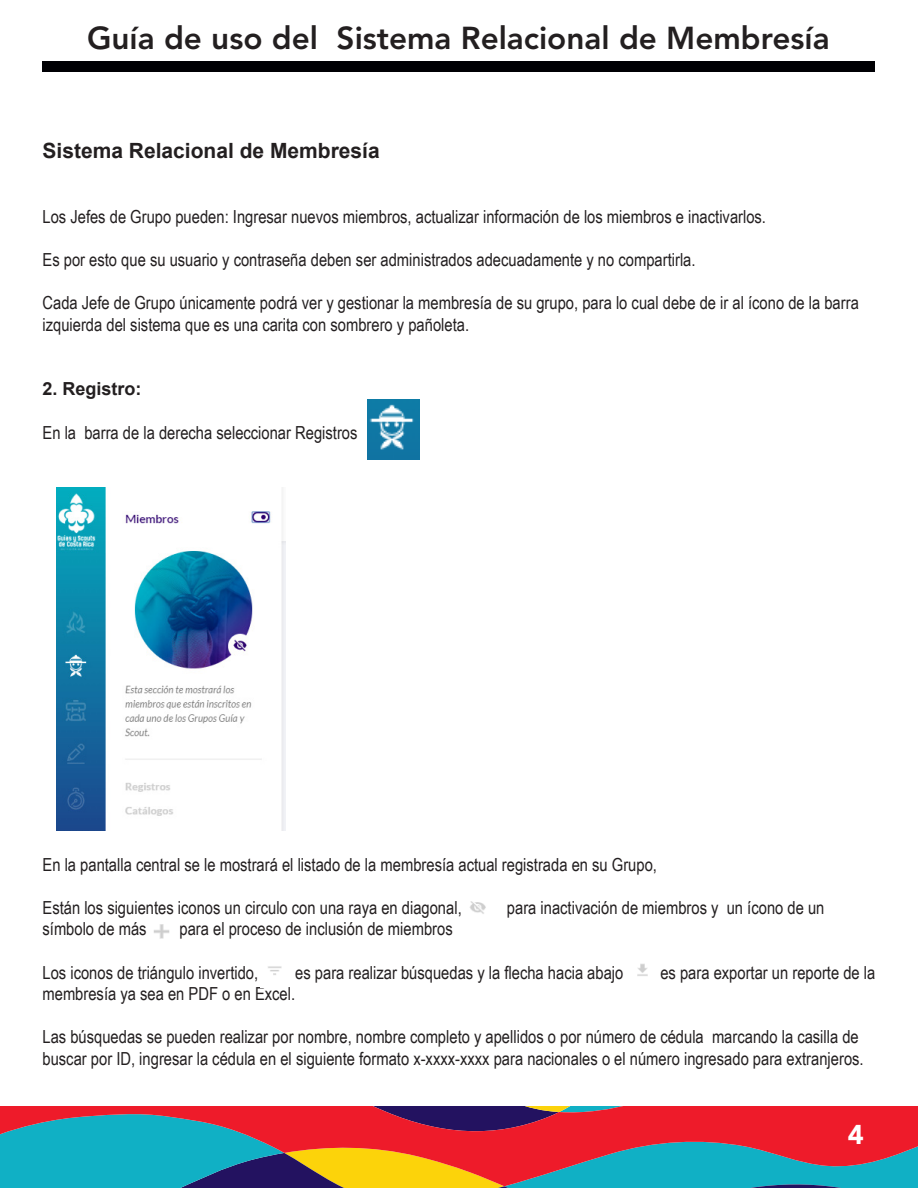
<style>
.page{position:relative;width:918px;height:1188px;background:#fff}
.page>*{position:absolute;margin:0;border:0;box-sizing:border-box;transform-origin:0 0}
.t1{font:800 31.5px "Avenir LT Std";color:#231f20}
.t2{font:900 27px "Avenir LT Std";color:#fff}
.t3{font:700 21px "Arial";color:#231f20}
.t4{font:18px/21.6px "Arial Narrow";color:#231f20}
.t5{font:700 18px "Arial";color:#231f20}
</style>
<div class="page">
<svg style="left:0;top:1106px;width:918px;height:80px;background:#8a6167"></svg>
<div style="left:43px;top:61px;width:832px;height:11px;background:#000004"></div>
<img style="left:367px;top:400px;width:53px;height:60px">
<img style="left:56px;top:488px;width:230px;height:343px">
<img style="left:153px;top:924px;width:17px;height:15px">
<img style="left:637px;top:964px;width:11px;height:12px">
<img style="left:470px;top:901px;width:16px;height:13px">
<img style="left:268px;top:966px;width:14px;height:9px">
<h1 class="t1" style="left:87px;top:19px;width:744px">Guía de uso del Sistema Relacional de Membresía</h1>
<p class="t3" style="left:43px;top:136px;width:339px">Sistema Relacional de Membresía</p>
<p class="t4" style="left:43px;top:205px;width:725px">Los Jefes de Grupo pueden: Ingresar nuevos miembros, actualizar información de los miembros e inactivarlos.</p>
<p class="t4" style="left:43px;top:248px;width:655px">Es por esto que su usuario y contraseña deben ser administrados adecuadamente y no compartirla.</p>
<p class="t4" style="left:43px;top:291px;width:818px">Cada Jefe de Grupo únicamente podrá ver y gestionar la membresía de su grupo, para lo cual debe de ir al ícono de la barra izquierda del sistema que es una carita con sombrero y pañoleta.</p>
<p class="t5" style="left:43px;top:376px;width:101px">2. Registro:</p>
<p class="t4" style="left:43px;top:421px;width:317px">En la barra de la derecha seleccionar Registros</p>
<p class="t4" style="left:43px;top:853px;width:616px">En la pantalla central se le mostrará el listado de la membresía actual registrada en su Grupo,</p>
<p class="t4" style="left:43px;top:896px;width:421px">Están los siguientes iconos un circulo con una raya en diagonal,</p>
<p class="t4" style="left:507px;top:896px;width:319px">para inactivación de miembros y un ícono de un</p>
<p class="t4" style="left:43px;top:918px;width:106px">símbolo de más</p>
<p class="t4" style="left:180px;top:918px;width:275px">para el proceso de inclusión de miembros</p>
<p class="t4" style="left:43px;top:961px;width:217px">Los iconos de triángulo invertido,</p>
<p class="t4" style="left:295px;top:961px;width:330px">es para realizar búsquedas y la flecha hacia abajo</p>
<p class="t4" style="left:660px;top:961px;width:216px">es para exportar un reporte de la</p>
<p class="t4" style="left:43px;top:982px;width:254px">membresía ya sea en PDF o en Excel.</p>
<p class="t4" style="left:43px;top:1026px;width:823px">Las búsquedas se pueden realizar por nombre, nombre completo y apellidos o por número de cédula marcando la casilla de buscar por ID, ingresar la cédula en el siguiente formato x-xxxx-xxxx para nacionales o el número ingresado para extranjeros.</p>
<p class="t2" style="left:848px;top:1118px;width:17px">4</p>
</div>
